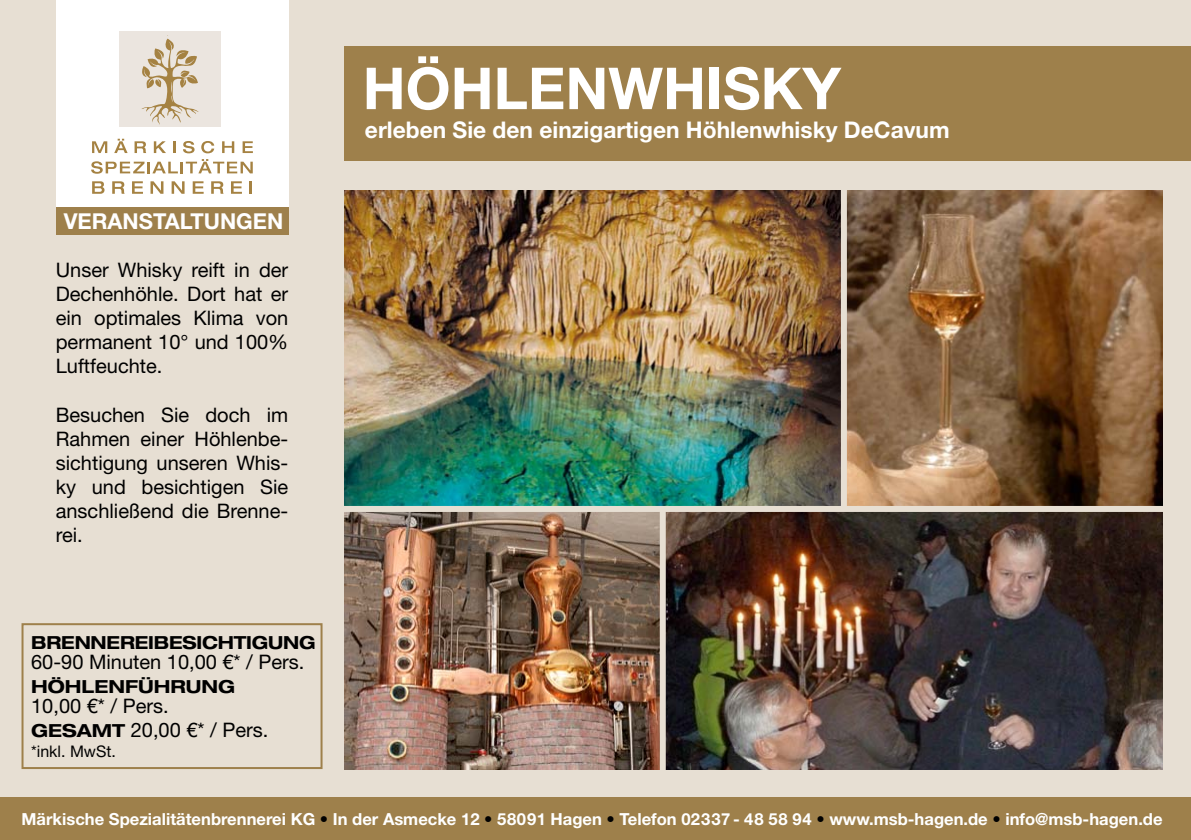
<style>
.page{position:relative;width:1191px;height:840px;background:#fff}
.page>*{position:absolute;margin:0;border:0;box-sizing:border-box;transform-origin:0 0}
.t1{font:700 57.8px "Helvetica Neue";color:#fff}
.t2{font:700 23px "Helvetica Neue";color:#fff}
.t3{font:700 22px "Helvetica Neue";color:#fff}
.t4{font:20px/24px "Helvetica Neue";color:#000;text-align:justify}
.t5{font:700 expanded 18px "Helvetica Neue";letter-spacing:-.01em;color:#000}
.t6{font:700 16.6px "Helvetica Neue";color:#fff}
.t7{font:16px "Helvetica Neue";color:#000}
.s1{font-style:inherit}
.s2{font-weight:700;font-stretch:expanded;font-size:18px}
.s3{color:#000}
</style>
<div class="page">
<div style="left:0;top:0;width:1191px;height:839px;background:#e7dfd3"></div>
<div style="left:0;top:797px;width:1191px;height:42px;background:#9e804b"></div>
<div style="left:56px;top:0;width:232px;height:207px;background:#fff"></div>
<svg style="left:92px;top:141px;width:15px;height:12px"></svg>
<svg style="left:114px;top:139px;width:14px;height:14px"></svg>
<svg style="left:135px;top:141px;width:11px;height:12px"></svg>
<svg style="left:154px;top:141px;width:12px;height:12px"></svg>
<svg style="left:173px;top:141px;width:3px;height:12px"></svg>
<svg style="left:183px;top:141px;width:11px;height:12px"></svg>
<svg style="left:201px;top:141px;width:13px;height:12px"></svg>
<svg style="left:222px;top:141px;width:12px;height:12px"></svg>
<svg style="left:243px;top:141px;width:10px;height:12px"></svg>
<svg style="left:91px;top:159px;width:162px;height:15px"></svg>
<svg style="left:92px;top:181px;width:12px;height:13px"></svg>
<svg style="left:112px;top:181px;width:13px;height:13px"></svg>
<svg style="left:132px;top:181px;width:11px;height:13px"></svg>
<svg style="left:150px;top:181px;width:13px;height:13px"></svg>
<svg style="left:172px;top:181px;width:12px;height:13px"></svg>
<svg style="left:193px;top:181px;width:11px;height:13px"></svg>
<svg style="left:211px;top:181px;width:12px;height:13px"></svg>
<svg style="left:231px;top:181px;width:11px;height:13px"></svg>
<svg style="left:249px;top:181px;width:3px;height:13px"></svg>
<div style="left:120px;top:34px;width:101px;height:93px;background:#ebe5df"></div>
<svg style="left:141px;top:39px;width:58px;height:86px"></svg>
<hr style="left:120px;top:31px;width:101px;height:4px;background:#ebe5df">
<div style="left:56px;top:207px;width:232px;height:27px;background:#9e804b"></div>
<div style="left:344px;top:46px;width:847px;height:114px;background:#9e804b"></div>
<img style="left:344px;top:190px;width:818px;height:578px">
<div style="left:337px;top:505px;width:834px;height:6px;background:#e7dfd3"></div>
<div style="left:841px;top:187px;width:6px;height:319px;background:#e7dfd3"></div>
<div style="left:660px;top:508px;width:6px;height:263px;background:#e7dfd3"></div>
<div style="left:22px;top:622px;width:300px;height:146px;border:2px solid #9e804b"></div>
<p class="t3" style="left:64px;top:207px;width:221px">VERANSTALTUNGEN</p>
<p class="t4" style="left:56px;top:258px;width:234px">Unser Whisky reift in der Dechenhöhle. Dort hat er ein optimales Klima von permanent 10° und 100% Luftfeuchte.</p>
<p class="t4" style="left:56px;top:402px;width:234px">Besuchen Sie doch im Rahmen einer Höhlenbe&shy;sichtigung unseren Whis&shy;ky und besichtigen Sie anschließend die Brenne&shy;rei.</p>
<p class="t5" style="left:31px;top:630px;width:286px">BRENNEREIBESICHTIGUNG</p>
<p class="t4" style="left:31px;top:648px;width:275px">60-90 Minuten 10,00 <span class="s1">€</span>* / Pers.</p>
<p class="t5" style="left:31px;top:674px;width:205px">HÖHLENFÜHRUNG</p>
<p class="t4" style="left:31px;top:692px;width:139px">10,00 <span class="s1">€</span>* / Pers.</p>
<p class="t4" style="left:31px;top:716px;width:239px"><span class="s2">GESAMT</span> 20,00 <span class="s1">€</span>* / Pers.</p>
<p class="t7" style="left:31px;top:741px;width:86px">*inkl. MwSt.</p>
<p class="t1" style="left:363px;top:53px;width:480px">HÖHLENWHISKY</p>
<p class="t2" style="left:365px;top:116px;width:586px">erleben Sie den einzigartigen Höhlenwhisky DeCavum</p>
<p class="t6" style="left:22px;top:808px;width:1142px">Märkische Spezialitätenbrennerei KG <span class="s3">•</span> In der Asmecke 12 <span class="s3">•</span> 58091 Hagen <span class="s3">•</span> Telefon 02337 - 48 58 94 <span class="s3">•</span> www.msb-hagen.de <span class="s3">•</span> info@msb-hagen.de</p>
</div>
